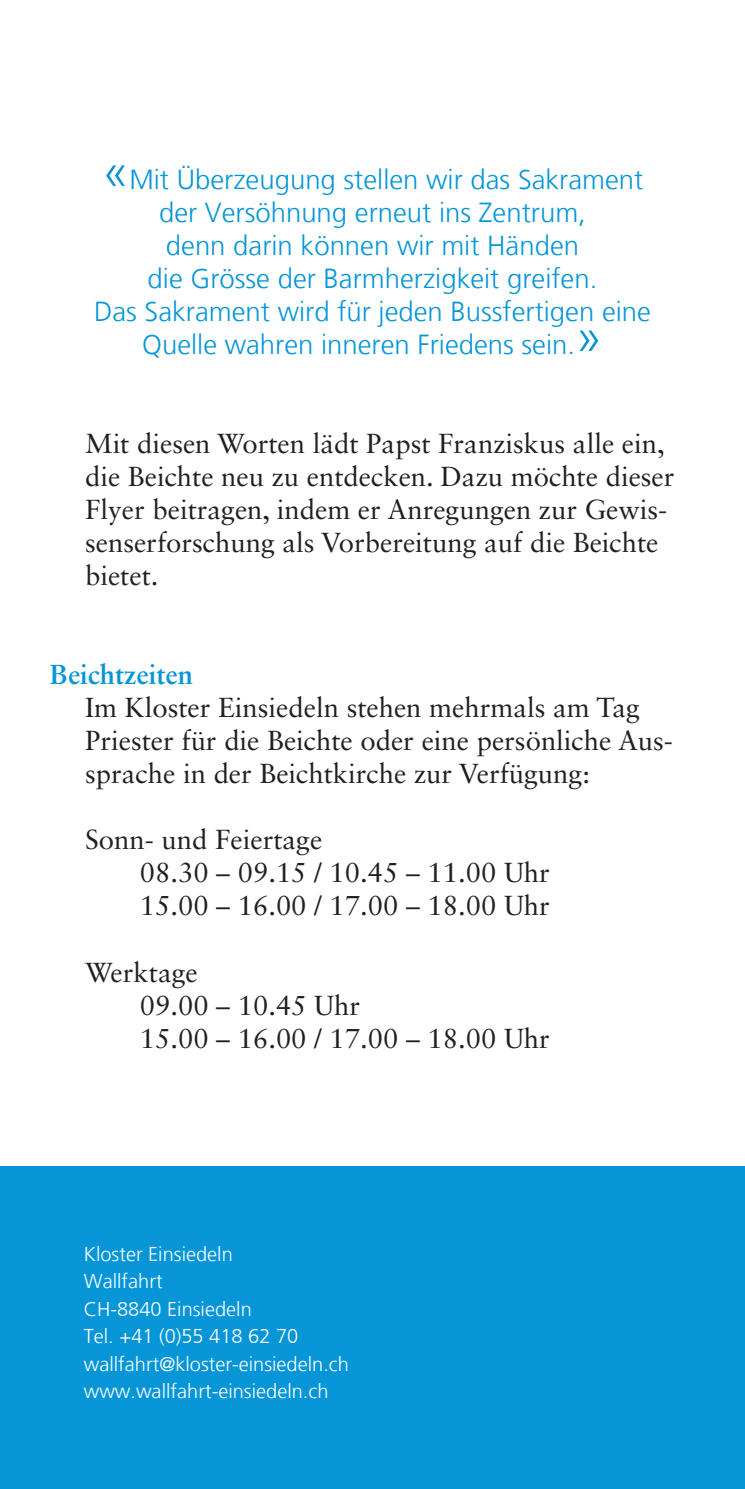
<style>
.page{position:relative;width:745px;height:1489px;background:#fff}
.page>*{position:absolute;margin:0;border:0;box-sizing:border-box;transform-origin:0 0}
.t1{font:27.5px/33px "Sabon LT Std";color:#231f20}
.t2{font:300 27.5px/33px "Frutiger LT";color:#0696d7;text-align:center}
.t3{font:700 27.5px "Sabon LT Std";color:#0696d7}
.t4{font:300 20px/27.5px "Frutiger LT";color:#fff}
.s1{font-size:50px}
</style>
<div class="page">
<div style="left:0;top:1166px;width:744px;height:322px;background:#0696d7"></div>
<p class="t2" style="left:94px;top:163px;width:558px"><span class="s1">«</span>Mit Überzeugung stellen wir das Sakrament der Versöhnung erneut ins Zentrum,<br>denn darin können wir mit Händen<br>die Grösse der Barmherzigkeit greifen.<br>Das Sakrament wird für jeden Bussfertigen eine Quelle wahren inneren Friedens sein.<span class="s1">»</span></p>
<p class="t1" style="left:85px;top:427px;width:590px">Mit diesen Worten lädt Papst Franziskus alle ein, die Beichte neu zu entdecken. Dazu möchte dieser Flyer beitragen, indem er Anregungen zur Gewis&shy;senserforschung als Vorbereitung auf die Beichte bietet.</p>
<p class="t3" style="left:50px;top:657px;width:145px">Beichtzeiten</p>
<p class="t1" style="left:85px;top:691px;width:589px">Im Kloster Einsiedeln stehen mehrmals am Tag<br>Priester für die Beichte oder eine persönliche Aus&shy;sprache in der Beichtkirche zur Verfügung:</p>
<p class="t1" style="left:140px;top:823px;width:411px;text-indent:-55px">Sonn- und Feiertage<br>08.30 – 09.15 / 10.45 – 11.00 Uhr<br>15.00 – 16.00 / 17.00 – 18.00 Uhr</p>
<p class="t1" style="left:140px;top:955px;width:411px;text-indent:-55px">Werktage<br>09.00 – 10.45 Uhr<br>15.00 – 16.00 / 17.00 – 18.00 Uhr</p>
<p class="t4" style="left:84px;top:1240px;width:266px">Kloster Einsiedeln<br>Wallfahrt<br>CH-8840 Einsiedeln<br>Tel. +41 (0)55 418 62 70 wallfahrt@kloster-einsiedeln.ch www.wallfahrt-einsiedeln.ch</p>
</div>
